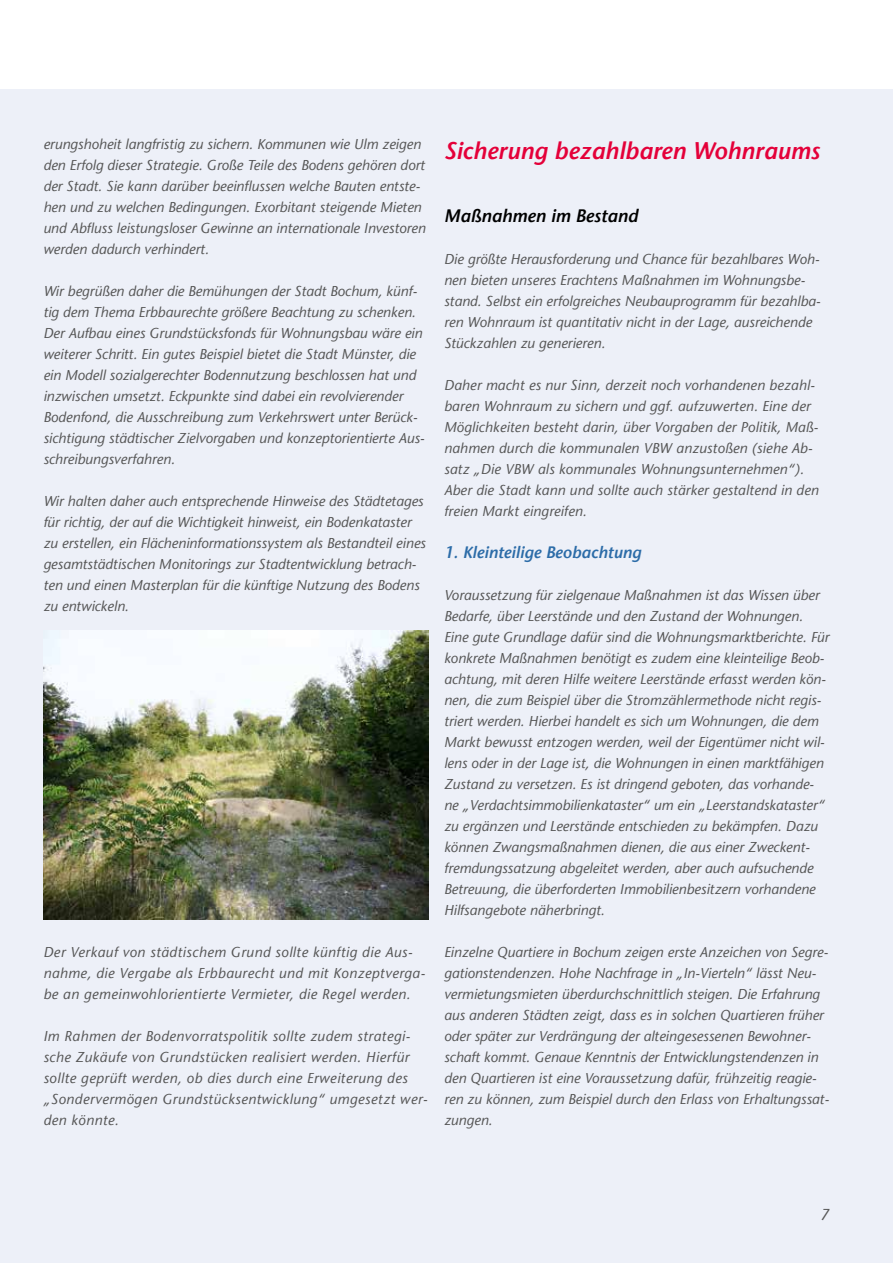
<style>
.page{position:relative;width:893px;height:1263px;background:#fff}
.page>*{position:absolute;margin:0;border:0;box-sizing:border-box;transform-origin:0 0}
.t1{font:italic 600 24px "Stone Sans";color:#e40039}
.t2{font:italic 600 18px "Stone Sans";color:#000}
.t3{font:italic 600 16.5px "Stone Sans";color:#2c6ca8}
.t4{font:italic 15.75px "Stone Sans";color:#565656}
.t5{font:italic 14.25px/21px "Stone Sans";color:#565656}
.t6{font:italic 14.25px/21px "Stone Sans";letter-spacing:.03em;color:#565656}
</style>
<div class="page">
<div style="left:0;top:90px;width:893px;height:1173px;background:#edf0f8"></div>
<img style="left:43px;top:631px;width:385px;height:289px">
<p class="t5" style="left:43px;top:133px;width:384px">erungshoheit langfristig zu sichern. Kommunen wie Ulm zeigen den Erfolg dieser Strategie. Große Teile des Bodens gehören dort der Stadt. Sie kann darüber beeinflussen welche Bauten entste&shy;hen und zu welchen Bedingungen. Exorbitant steigende Mieten und Abfluss leistungsloser Gewinne an internationale Investoren werden dadurch verhindert.</p>
<p class="t5" style="left:43px;top:280px;width:383px">Wir begrüßen daher die Bemühungen der Stadt Bochum, künf&shy;tig dem Thema Erbbaurechte größere Beachtung zu schenken.<br>Der Aufbau eines Grundstücksfonds für Wohnungsbau wäre ein weiterer Schritt. Ein gutes Beispiel bietet die Stadt Münster, die ein Modell sozialgerechter Bodennutzung beschlossen hat und inzwischen umsetzt. Eckpunkte sind dabei ein revolvierender Bodenfond, die Ausschreibung zum Verkehrswert unter Berück&shy;sichtigung städtischer Zielvorgaben und konzeptorientierte Aus&shy;schreibungsverfahren.</p>
<p class="t5" style="left:43px;top:490px;width:384px">Wir halten daher auch entsprechende Hinweise des Städtetages für richtig, der auf die Wichtigkeit hinweist, ein Bodenkataster zu erstellen, ein Flächeninformationssystem als Bestandteil eines gesamtstädtischen Monitorings zur Stadtentwicklung betrach&shy;ten und einen Masterplan für die künftige Nutzung des Bodens zu entwickeln.</p>
<p class="t6" style="left:43px;top:942px;width:383px">Der Verkauf von städtischem Grund sollte künftig die Aus&shy;nahme, die Vergabe als Erbbaurecht und mit Konzeptverga&shy;be an gemeinwohlorientierte Vermieter, die Regel werden.</p>
<p class="t6" style="left:43px;top:1026px;width:386px">Im Rahmen der Bodenvorratspolitik sollte zudem strategi&shy;sche Zukäufe von Grundstücken realisiert werden. Hierfür sollte geprüft werden, ob dies durch eine Erweiterung des „Sondervermögen Grundstücksentwicklung“ umgesetzt wer&shy;den könnte.</p>
<h1 class="t1" style="left:444px;top:136px;width:377px">Sicherung bezahlbaren Wohnraums</h1>
<p class="t2" style="left:444px;top:205px;width:196px">Maßnahmen im Bestand</p>
<p class="t5" style="left:444px;top:249px;width:378px">Die größte Herausforderung und Chance für bezahlbares Woh&shy;nen bieten unseres Erachtens Maßnahmen im Wohnungsbe&shy;stand. Selbst ein erfolgreiches Neubauprogramm für bezahlba&shy;ren Wohnraum ist quantitativ nicht in der Lage, ausreichende Stückzahlen zu generieren.</p>
<p class="t5" style="left:444px;top:375px;width:376px">Daher macht es nur Sinn, derzeit noch vorhandenen bezahl&shy;baren Wohnraum zu sichern und ggf. aufzuwerten. Eine der Möglichkeiten besteht darin, über Vorgaben der Politik, Maß&shy;nahmen durch die kommunalen VBW anzustoßen (siehe Ab&shy;satz „Die VBW als kommunales Wohnungsunternehmen“).<br>Aber die Stadt kann und sollte auch stärker gestaltend in den freien Markt eingreifen.</p>
<p class="t3" style="left:444px;top:542px;width:199px">1. Kleinteilige Beobachtung</p>
<p class="t5" style="left:444px;top:585px;width:387px">Voraussetzung für zielgenaue Maßnahmen ist das Wissen über Bedarfe, über Leerstände und den Zustand der Wohnungen.<br>Eine gute Grundlage dafür sind die Wohnungsmarktberichte. Für konkrete Maßnahmen benötigt es zudem eine kleinteilige Beob&shy;achtung, mit deren Hilfe weitere Leerstände erfasst werden kön&shy;nen, die zum Beispiel über die Stromzählermethode nicht regis&shy;triert werden. Hierbei handelt es sich um Wohnungen, die dem Markt bewusst entzogen werden, weil der Eigentümer nicht wil&shy;lens oder in der Lage ist, die Wohnungen in einen marktfähigen Zustand zu versetzen. Es ist dringend geboten, das vorhande&shy;ne „Verdachtsimmobilienkataster“ um ein „Leerstandskataster“ zu ergänzen und Leerstände entschieden zu bekämpfen. Dazu können Zwangsmaßnahmen dienen, die aus einer Zweckent&shy;fremdungssatzung abgeleitet werden, aber auch aufsuchende Betreuung, die überforderten Immobilienbesitzern vorhandene Hilfsangebote näherbringt.</p>
<p class="t5" style="left:444px;top:942px;width:387px">Einzelne Quartiere in Bochum zeigen erste Anzeichen von Segre&shy;gationstendenzen. Hohe Nachfrage in „In-Vierteln“ lässt Neu&shy;vermietungsmieten überdurchschnittlich steigen. Die Erfahrung aus anderen Städten zeigt, dass es in solchen Quartieren früher oder später zur Verdrängung der alteingesessenen Bewohner&shy;schaft kommt. Genaue Kenntnis der Entwicklungstendenzen in den Quartieren ist eine Voraussetzung dafür, frühzeitig reagie&shy;ren zu können, zum Beispiel durch den Erlass von Erhaltungssat&shy;zungen.</p>
<p class="t4" style="left:820px;top:1205px;width:11px">7</p>
</div>
